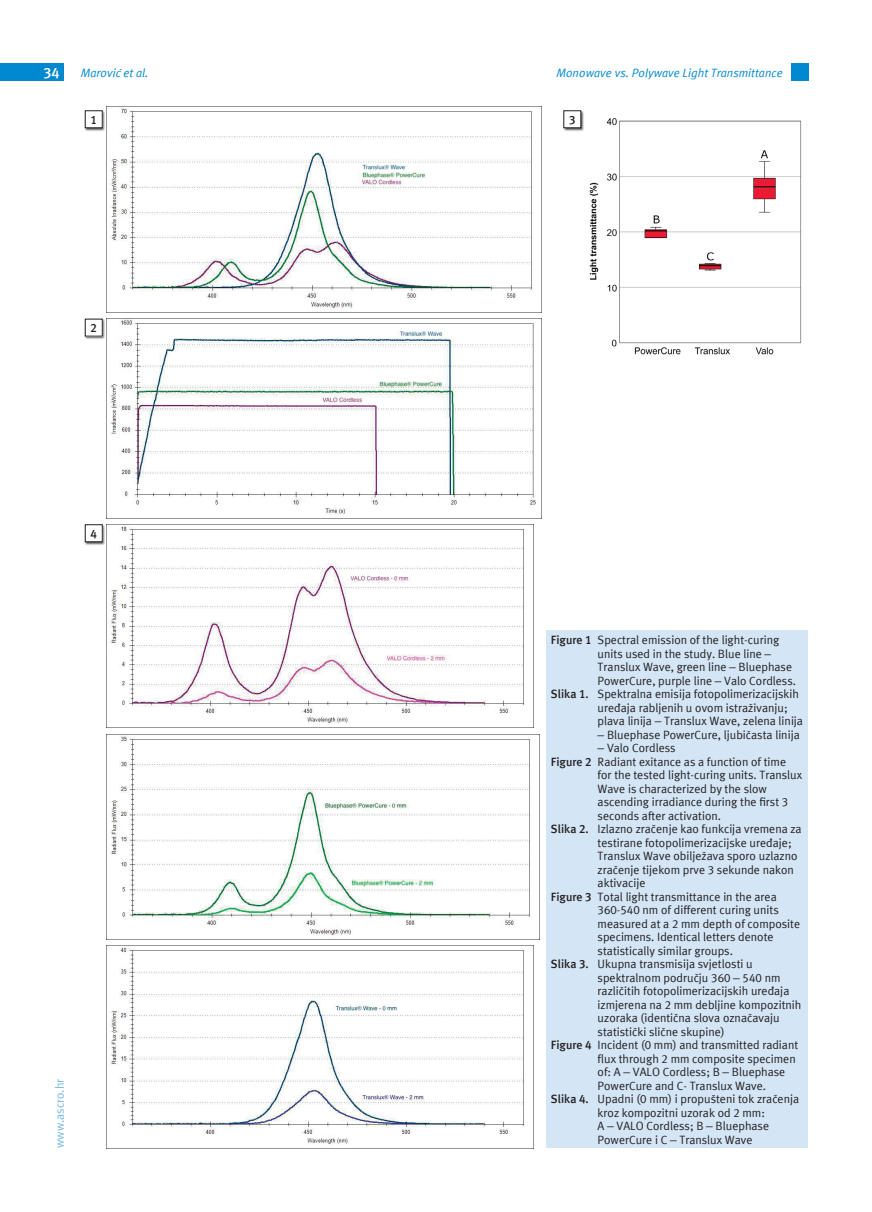
<style>
.page{position:relative;width:872px;height:1212px;background:#fff}
.page>*{position:absolute;margin:0;border:0;box-sizing:border-box;transform-origin:0 0}
.t1{font:700 15px "Meta ASC";color:#fff}
.t2{font:12px "Meta ASC";color:#231f20}
.t3{font:italic 12px "Meta ASC";color:#0089cf}
.t4{font:12px "Meta ASC";color:#77b6e4}
.t5{font:700 12px "Meta ASC";color:#231f20}
.s1{font-weight:700}
</style>
<div class="page">
<div style="left:791px;top:64px;width:17px;height:17px;background:#0089cf"></div>
<div style="left:0;top:64px;width:64px;height:17px;background:#0089cf"></div>
<img style="left:106px;top:319px;width:430px;height:199px">
<img style="left:106px;top:106px;width:435px;height:207px">
<img style="left:106px;top:945px;width:427px;height:203px">
<img style="left:106px;top:734px;width:433px;height:205px">
<img style="left:106px;top:524px;width:427px;height:204px">
<img style="left:589px;top:118px;width:213px;height:237px">
<div style="left:546px;top:631px;width:262px;height:517px;background:#d4e6f6"></div>
<div style="left:85px;top:110px;width:21px;height:21px;background:#231f20;opacity:.75"></div>
<div style="left:85px;top:111px;width:17px;height:17px;background:#fff"></div>
<div style="left:85px;top:111px;width:17px;height:17px;border:1px solid #231f20"></div>
<div style="left:563px;top:110px;width:21px;height:21px;background:#231f20;opacity:.75"></div>
<div style="left:564px;top:111px;width:17px;height:17px;background:#fff"></div>
<div style="left:85px;top:318px;width:21px;height:21px;background:#231f20;opacity:.75"></div>
<div style="left:85px;top:319px;width:17px;height:17px;background:#fff"></div>
<div style="left:85px;top:524px;width:21px;height:21px;background:#231f20;opacity:.75"></div>
<div style="left:85px;top:525px;width:17px;height:17px;background:#fff"></div>
<div style="left:85px;top:524px;width:17px;height:18px;border:1px solid #231f20"></div>
<p class="t1" style="left:43px;top:64px;width:18px">34</p>
<p class="t3" style="left:81px;top:66px;width:69px">Marović et al.</p>
<p class="t3" style="left:556px;top:66px;width:228px">Monowave vs. Polywave Light Transmittance</p>
<p class="t5" style="left:91px;top:113px;width:8px">1</p>
<p class="t5" style="left:569px;top:113px;width:8px">3</p>
<p class="t5" style="left:91px;top:321px;width:8px">2</p>
<p class="t5" style="left:90px;top:527px;width:8px">4</p>
<p class="t4" style="left:53px;top:1148px;width:71px;rotate:-90deg">www.ascro.hr</p>
<p class="t2" style="left:551px;top:633px;width:230px"><span class="s1">Figure 1</span> Spectral emission of the light-curing</p>
<p class="t2" style="left:597px;top:647px;width:175px">units used in the study. Blue line –</p>
<p class="t2" style="left:597px;top:660px;width:196px">Translux Wave, green line – Bluephase</p>
<p class="t2" style="left:597px;top:674px;width:200px">PowerCure, purple line – Valo Cordless.</p>
<p class="t2" style="left:551px;top:687px;width:250px"><span class="s1">Slika 1.</span> Spektralna emisija fotopolimerizacijskih</p>
<p class="t2" style="left:597px;top:701px;width:191px">uređaja rabljenih u ovom istraživanju;</p>
<p class="t2" style="left:597px;top:714px;width:207px">plava linija – Translux Wave, zelena linija</p>
<p class="t2" style="left:597px;top:728px;width:204px">– Bluephase PowerCure, ljubičasta linija</p>
<p class="t2" style="left:597px;top:741px;width:79px">– Valo Cordless</p>
<p class="t2" style="left:551px;top:755px;width:237px"><span class="s1">Figure 2</span> Radiant exitance as a function of time</p>
<p class="t2" style="left:597px;top:768px;width:206px">for the tested light-curing units. Translux</p>
<p class="t2" style="left:597px;top:782px;width:171px">Wave is characterized by the slow</p>
<p class="t2" style="left:597px;top:795px;width:192px">ascending irradiance during the first 3</p>
<p class="t2" style="left:597px;top:809px;width:125px">seconds after activation.</p>
<p class="t2" style="left:551px;top:822px;width:252px"><span class="s1">Slika 2.</span> Izlazno zračenje kao funkcija vremena za</p>
<p class="t2" style="left:597px;top:836px;width:195px">testirane fotopolimerizacijske uređaje;</p>
<p class="t2" style="left:597px;top:849px;width:201px">Translux Wave obilježava sporo uzlazno</p>
<p class="t2" style="left:597px;top:863px;width:198px">zračenje tijekom prve 3 sekunde nakon</p>
<p class="t2" style="left:597px;top:876px;width:49px">aktivacije</p>
<p class="t2" style="left:551px;top:890px;width:227px"><span class="s1">Figure 3</span> Total light transmittance in the area</p>
<p class="t2" style="left:597px;top:903px;width:183px">360-540 nm of different curing units</p>
<p class="t2" style="left:597px;top:917px;width:204px">measured at a 2 mm depth of composite</p>
<p class="t2" style="left:597px;top:930px;width:178px">specimens. Identical letters denote</p>
<p class="t2" style="left:597px;top:944px;width:137px">statistically similar groups.</p>
<p class="t2" style="left:551px;top:957px;width:203px"><span class="s1">Slika 3.</span> Ukupna transmisija svjetlosti u</p>
<p class="t2" style="left:597px;top:971px;width:184px">spektralnom području 360 – 540 nm</p>
<p class="t2" style="left:597px;top:984px;width:193px">različitih fotopolimerizacijskih uređaja</p>
<p class="t2" style="left:597px;top:998px;width:205px">izmjerena na 2 mm debljine kompozitnih</p>
<p class="t2" style="left:597px;top:1011px;width:184px">uzoraka (identična slova označavaju</p>
<p class="t2" style="left:597px;top:1025px;width:129px">statistički slične skupine)</p>
<p class="t2" style="left:551px;top:1038px;width:249px"><span class="s1">Figure 4</span> Incident (0 mm) and transmitted radiant</p>
<p class="t2" style="left:597px;top:1052px;width:200px">flux through 2 mm composite specimen</p>
<p class="t2" style="left:597px;top:1065px;width:189px">of: A – VALO Cordless; B – Bluephase</p>
<p class="t2" style="left:597px;top:1079px;width:170px">PowerCure and C- Translux Wave.</p>
<p class="t2" style="left:551px;top:1092px;width:250px"><span class="s1">Slika 4.</span> Upadni (0 mm) i propušteni tok zračenja</p>
<p class="t2" style="left:597px;top:1106px;width:169px">kroz kompozitni uzorak od 2 mm:</p>
<p class="t2" style="left:597px;top:1119px;width:173px">A – VALO Cordless; B – Bluephase</p>
<p class="t2" style="left:597px;top:1133px;width:156px">PowerCure i C – Translux Wave</p>
</div>
